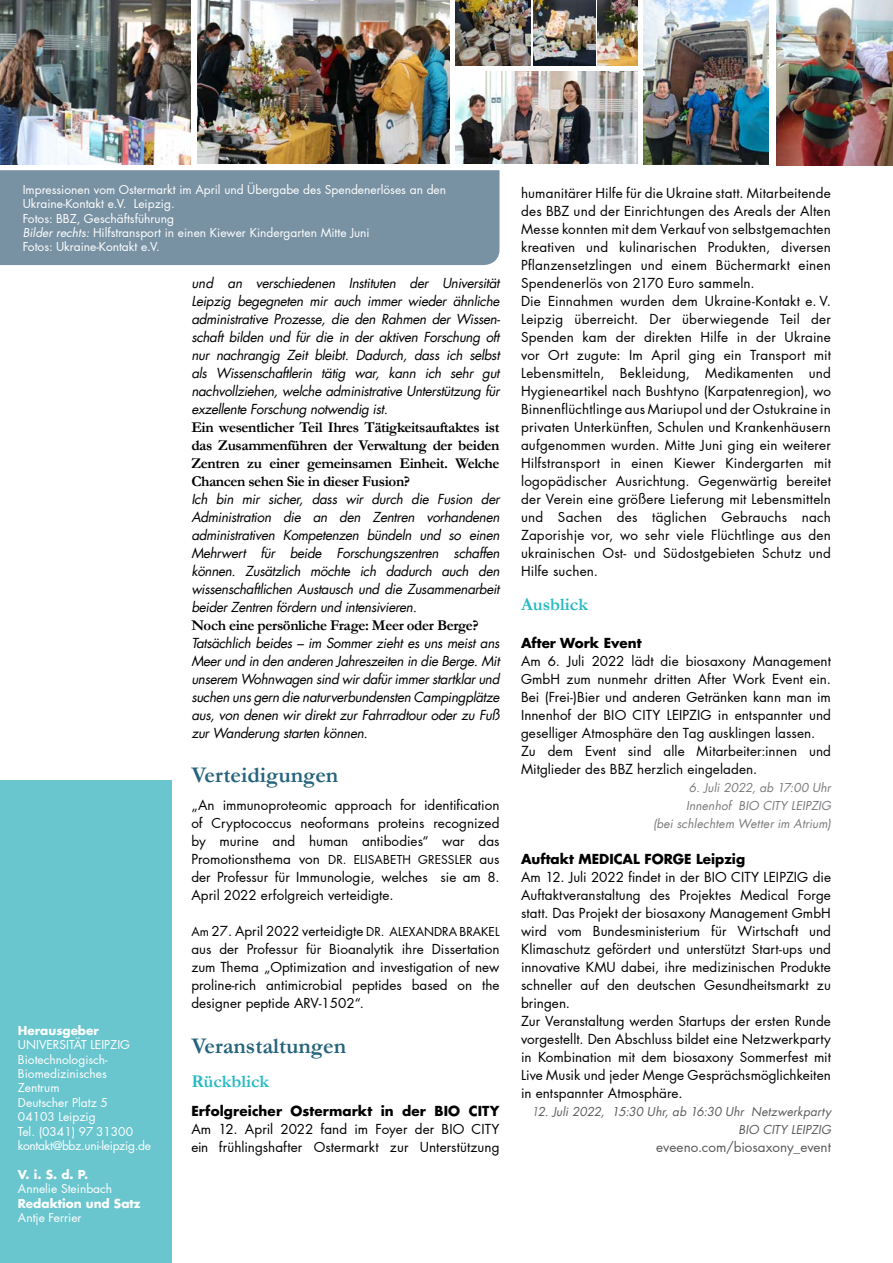
<style>
.page{position:relative;width:893px;height:1263px;background:#fff}
.page>*{position:absolute;margin:0;border:0;box-sizing:border-box;transform-origin:0 0}
.Überschrift_1{font:700 22.5px "Garamond";color:#26647c}
.Überschrift_2{font:700 18px "Garamond";color:#27bac3}
.Überschrift_3_Interv{font:700 15px/18px "Garamond";letter-spacing:-.025em;color:#000;text-align:justify}
.lauftext{font:13.5px/18px "Futura LT Pro";letter-spacing:.005em;color:#000;text-align:justify}
.Lauftext_Interviewan{font:italic 13.5px/18px "Futura";letter-spacing:-.025em;color:#000;text-align:justify}
.Überschrift_1-2{font:13.5px/18px "Futura LT Pro";color:#000;text-align:justify}
.lauftext-2{font:700 13.5px "Futura LT Pro";color:#000}
.lauftext-3{font:13.5px "Futura LT Pro";color:#58595b}
.Bildunterschrift{font:12px/14.4px "Futura LT Pro";color:#fff}
.referenz{font:italic 12px "Futura";letter-spacing:.01em;color:#797a7d}
.referenz-2{font:italic 12px "Futura";letter-spacing:.01em;color:#58595b}
.t1{font:700 12px/14.4px "Futura LT Pro";color:#fff}
.Bildunterschrift-2{font:12px "Futura LT Pro";letter-spacing:-.025em;color:#fff}
.s1{font-style:italic}
.s2{font-weight:400}
.s3{font-size:12px}
.s4{font-family:"Futura";font-size:12px}
.s5{font-weight:700}
.s6{color:#797a7d}
</style>
<div class="page">
<div style="left:0;top:781px;width:172px;height:482px;background:#69c6ce"></div>
<div style="left:0;top:170px;width:499px;height:95px;background:#7891a3"></div>
<img style="left:197px;top:1px;width:253px;height:163px">
<img style="left:0;top:1px;width:190px;height:163px">
<img style="left:644px;top:1px;width:125px;height:164px">
<img style="left:776px;top:1px;width:117px;height:165px">
<img style="left:534px;top:1px;width:61px;height:65px">
<img style="left:598px;top:1px;width:40px;height:65px">
<img style="left:455px;top:1px;width:76px;height:65px">
<img style="left:456px;top:71px;width:181px;height:93px">
<p class="Bildunterschrift" style="left:23px;top:182px;width:425px">Impressionen vom Ostermarkt im April und Übergabe des Spendenerlöses an den<br>Ukraine-Kontakt e.V. Leipzig.</p>
<p class="Bildunterschrift" style="left:23px;top:211px;width:153px">Fotos: BBZ, Geschäftsführung</p>
<p class="Bildunterschrift" style="left:23px;top:225px;width:349px"><span class="s1">Bilder rechts:</span> Hilfstransport in einen Kiewer Kindergarten Mitte Juni</p>
<p class="Bildunterschrift" style="left:23px;top:240px;width:139px">Fotos: Ukraine-Kontakt e.V.</p>
<p class="t1" style="left:18px;top:1023px;width:82px">Herausgeber</p>
<p class="Bildunterschrift" style="left:18px;top:1037px;width:114px">UNIVERSITÄT LEIPZIG<br>Biotechnologisch-<br>Biomedizinisches<br>Zentrum</p>
<p class="Bildunterschrift" style="left:18px;top:1095px;width:92px">Deutscher Platz 5</p>
<p class="Bildunterschrift" style="left:18px;top:1109px;width:79px">04103 Leipzig</p>
<p class="Bildunterschrift" style="left:18px;top:1124px;width:117px">Tel. (0341) 97 31300</p>
<p class="Bildunterschrift-2" style="left:18px;top:1137px;width:135px">kontakt@bbz.uni-leipzig.de</p>
<p class="t1" style="left:18px;top:1167px;width:72px">V. i. S. d. P.</p>
<p class="Bildunterschrift" style="left:18px;top:1181px;width:96px">Annelie Steinbach</p>
<p class="t1" style="left:18px;top:1195px;width:124px">Redaktion und Satz<br><span class="s2">Antje Ferrier</span></p>
<p class="Lauftext_Interviewan" style="left:191px;top:274px;width:310px">und an verschiedenen Instituten der Universität Leipzig begegneten mir auch immer wieder ähnliche administrative Prozesse, die den Rahmen der Wissen&shy;schaft bilden und für die in der aktiven Forschung oft nur nachrangig Zeit bleibt. Dadurch, dass ich selbst als Wissenschaftlerin tätig war, kann ich sehr gut nachvollziehen, welche administrative Unterstützung für exzellente Forschung notwendig ist.</p>
<p class="Überschrift_3_Interv" style="left:191px;top:418px;width:310px">Ein wesentlicher Teil Ihres Tätigkeitsauftaktes ist das Zusammenführen der Verwaltung der beiden Zentren zu einer gemeinsamen Einheit. Welche Chancen sehen Sie in dieser Fusion?</p>
<p class="Lauftext_Interviewan" style="left:191px;top:490px;width:310px">Ich bin mir sicher, dass wir durch die Fusion der Administration die an den Zentren vorhandenen administrativen Kompetenzen bündeln und so einen Mehrwert für beide Forschungszentren schaffen können. Zusätzlich möchte ich dadurch auch den wissenschaftlichen Austausch und die Zusammenarbeit beider Zentren fördern und intensivieren.</p>
<p class="Überschrift_3_Interv" style="left:191px;top:616px;width:289px">Noch eine persönliche Frage: Meer oder Berge?</p>
<p class="Lauftext_Interviewan" style="left:191px;top:634px;width:310px">Tatsächlich beides – im Sommer zieht es uns meist ans Meer und in den anderen Jahreszeiten in die Berge. Mit unserem Wohnwagen sind wir dafür immer startklar und suchen uns gern die naturverbundensten Campingplätze aus, von denen wir direkt zur Fahrradtour oder zu Fuß zur Wanderung starten können.</p>
<p class="Überschrift_1" style="left:191px;top:760px;width:149px">Verteidigungen</p>
<p class="lauftext" style="left:191px;top:796px;width:310px">„An immunoproteomic approach for identification of Cryptococcus neoformans proteins recognized by murine and human antibodies“ war das Promotionsthema von <span class="s3">DR. ELISABETH GRESSLER</span> aus der Professur für Immunologie, welches sie am 8.<br>April 2022 erfolgreich verteidigte.</p>
<p class="Überschrift_1-2" style="left:191px;top:922px;width:310px"><span class="s4">Am</span> 27. April 2022 verteidigte <span class="s3">DR. ALEXANDRA BRAKEL </span>aus der Professur für Bioanalytik ihre Dissertation zum Thema „Optimization and investigation of new proline-rich antimicrobial peptides based on the designer peptide ARV-1502“.</p>
<p class="Überschrift_1" style="left:191px;top:1031px;width:156px">Veranstaltungen</p>
<p class="Überschrift_2" style="left:191px;top:1069px;width:79px">Rückblick</p>
<p class="lauftext" style="left:191px;top:1102px;width:310px"><span class="s5">Erfolgreicher Ostermarkt in der BIO CITY </span>Am 12. April 2022 fand im Foyer der BIO CITY ein frühlingshafter Ostermarkt zur Unterstützung</p>
<p class="lauftext" style="left:521px;top:184px;width:311px">humanitärer Hilfe für die Ukraine statt. Mitarbeitende des BBZ und der Einrichtungen des Areals der Alten Messe konnten mit dem Verkauf von selbstgemachten kreativen und kulinarischen Produkten, diversen Pflanzensetzlingen und einem Büchermarkt einen Spendenerlös von 2170 Euro sammeln.</p>
<p class="lauftext" style="left:521px;top:292px;width:311px">Die Einnahmen wurden dem Ukraine-Kontakt e. V.<br>Leipzig überreicht. Der überwiegende Teil der Spenden kam der direkten Hilfe in der Ukraine vor Ort zugute: Im April ging ein Transport mit Lebensmitteln, Bekleidung, Medikamenten und Hygieneartikel nach Bushtyno (Karpatenregion), wo Binnenflüchtlinge aus Mariupol und der Ostukraine in privaten Unterkünften, Schulen und Krankenhäusern aufgenommen wurden. Mitte Juni ging ein weiterer Hilfstransport in einen Kiewer Kindergarten mit logopädischer Ausrichtung. Gegenwärtig bereitet der Verein eine größere Lieferung mit Lebensmitteln und Sachen des täglichen Gebrauchs nach Zaporishje vor, wo sehr viele Flüchtlinge aus den ukrainischen Ost- und Südostgebieten Schutz und Hilfe suchen.</p>
<p class="Überschrift_2" style="left:521px;top:592px;width:68px">Ausblick</p>
<p class="lauftext-2" style="left:521px;top:633px;width:122px">After Work Event</p>
<p class="lauftext" style="left:521px;top:652px;width:311px">Am 6. Juli 2022 lädt die biosaxony Management GmbH zum nunmehr dritten After Work Event ein.<br>Bei (Frei-)Bier und anderen Getränken kann man im Innenhof der BIO CITY LEIPZIG in entspannter und geselliger Atmosphäre den Tag ausklingen lassen.</p>
<p class="lauftext" style="left:521px;top:742px;width:311px">Zu dem Event sind alle Mitarbeiter:innen und<br>Mitglieder des BBZ herzlich eingeladen.</p>
<p class="referenz" style="left:689px;top:780px;width:143px">6. Juli 2022, ab 17:00 Uhr</p>
<p class="referenz" style="left:686px;top:798px;width:146px">Innenhof BIO CITY LEIPZIG</p>
<p class="referenz" style="left:653px;top:816px;width:179px">(bei schlechtem Wetter im Atrium)</p>
<p class="lauftext-2" style="left:521px;top:849px;width:226px">Auftakt MEDICAL FORGE Leipzig</p>
<p class="lauftext" style="left:521px;top:868px;width:311px">Am 12. Juli 2022 findet in der BIO CITY LEIPZIG die Auftaktveranstaltung des Projektes Medical Forge statt. Das Projekt der biosaxony Management GmbH wird vom Bundesministerium für Wirtschaft und Klimaschutz gefördert und unterstützt Start-ups und innovative KMU dabei, ihre medizinischen Produkte schneller auf den deutschen Gesundheitsmarkt zu bringen.</p>
<p class="lauftext" style="left:521px;top:1012px;width:311px">Zur Veranstaltung werden Startups der ersten Runde vorgestellt. Den Abschluss bildet eine Netzwerkparty in Kombination mit dem biosaxony Sommerfest mit Live Musik und jeder Menge Gesprächsmöglichkeiten in entspannter Atmosphäre.</p>
<p class="referenz-2" style="left:532px;top:1104px;width:301px"><span class="s6">1</span>2. Juli 2022, 15:30 Uhr, ab 16:30 Uhr Netzwerkparty</p>
<p class="referenz-2" style="left:739px;top:1122px;width:94px">BIO CITY LEIPZIG</p>
<p class="lauftext-3" style="left:656px;top:1138px;width:176px">eveeno.com/biosaxony_event</p>
</div>
